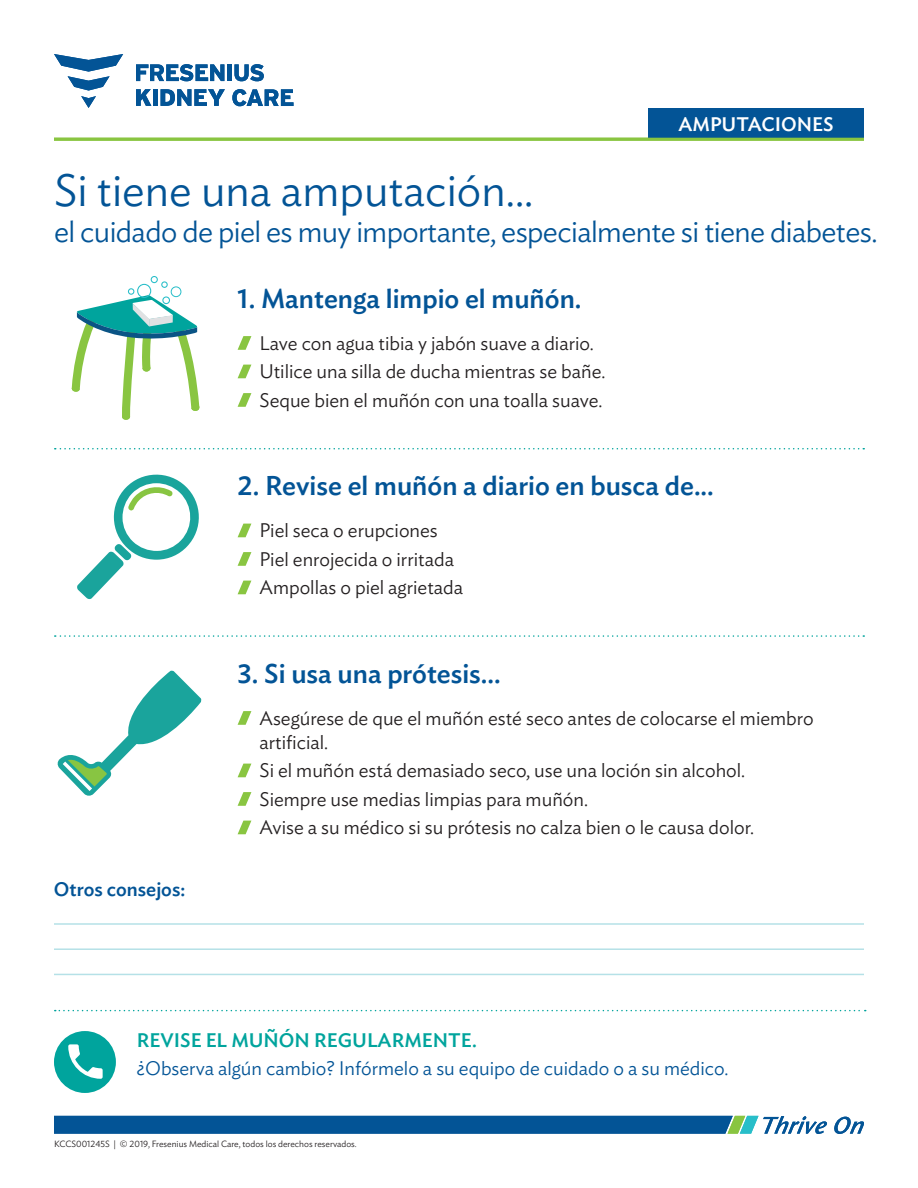
<style>
.page{position:relative;width:918px;height:1188px;background:#fff}
.page>*{position:absolute;margin:0;border:0;box-sizing:border-box;transform-origin:0 0}
.t1{font:300 45px "Ideal Sans";color:#035496}
.t2{font:300 30px "Ideal Sans";letter-spacing:-.02em;color:#035496}
.t3{font:500 27px "Ideal Sans";color:#035496}
.t4{font:300 19.5px/28.5px "Ideal Sans";color:#231f20}
.t5{font:300 19.5px "Ideal Sans";color:#035496}
.t6{font:500 19.5px "Ideal Sans";color:#00a49d}
.t7{font:500 19.5px "Ideal Sans";color:#fff}
.t8{font:500 19.5px "Ideal Sans";color:#035496}
.t9{font:300 9px "Ideal Sans";color:#231f20}
</style>
<div class="page">
<svg style="left:58px;top:671px;width:143px;height:125px"></svg>
<div style="left:137px;top:284px;width:14px;height:14px;border:1px solid #28bec9;border-radius:50%"></div>
<div style="left:171px;top:286px;width:10px;height:11px;border:1px solid #28bec9;border-radius:50%"></div>
<div style="left:161px;top:281px;width:7px;height:7px;border:1px solid #28bec9;border-radius:50%"></div>
<div style="left:128px;top:288px;width:6px;height:7px;border:1px solid #28bec9;border-radius:50%"></div>
<svg style="left:72px;top:295px;width:128px;height:125px"></svg>
<div style="left:162px;top:296px;width:8px;height:8px;border:1px solid #28bec9;border-radius:50%"></div>
<div style="left:151px;top:276px;width:7px;height:7px;border:1px solid #28bec9;border-radius:50%"></div>
<svg style="left:77px;top:475px;width:122px;height:124px"></svg>
<div style="left:648px;top:108px;width:216px;height:30px;background:#035496"></div>
<hr style="left:54px;top:138px;width:810px;height:3px;background:#89c541">
<svg style="left:54px;top:54px;width:69px;height:54px"></svg>
<svg style="left:136px;top:64px;width:88px;height:17px"></svg>
<div style="left:227px;top:64px;width:5px;height:17px;background:#035496"></div>
<svg style="left:234px;top:64px;width:30px;height:17px"></svg>
<svg style="left:232px;top:89px;width:62px;height:17px"></svg>
<svg style="left:136px;top:89px;width:15px;height:17px"></svg>
<hr style="left:153px;top:89px;width:4px;height:17px;background:#035496">
<svg style="left:161px;top:89px;width:64px;height:17px"></svg>
<svg style="left:834px;top:1117px;width:30px;height:17px"></svg>
<svg style="left:54px;top:1116px;width:773px;height:18px;background:#17639d"></svg>
<div style="left:54px;top:1031px;width:62px;height:62px;background:#00a49d;border-radius:50%"></div>
<svg style="left:68px;top:1044px;width:35px;height:35px"></svg>
<svg style="left:55px;top:1010px;width:811px;height:1px"></svg>
<svg style="left:238px;top:336px;width:13px;height:14px"></svg>
<svg style="left:238px;top:365px;width:13px;height:13px"></svg>
<svg style="left:238px;top:393px;width:13px;height:14px"></svg>
<svg style="left:238px;top:524px;width:13px;height:13px"></svg>
<svg style="left:238px;top:552px;width:13px;height:14px"></svg>
<svg style="left:238px;top:581px;width:13px;height:13px"></svg>
<svg style="left:238px;top:711px;width:13px;height:14px"></svg>
<svg style="left:238px;top:764px;width:13px;height:13px"></svg>
<svg style="left:238px;top:792px;width:13px;height:14px"></svg>
<svg style="left:238px;top:821px;width:13px;height:13px"></svg>
<hr style="left:54px;top:923px;width:810px;height:2px;background:#b5e1e7">
<hr style="left:54px;top:948px;width:810px;height:2px;background:#b5e1e7">
<hr style="left:54px;top:974px;width:810px;height:1px;background:#b5e1e7">
<svg style="left:55px;top:448px;width:809px;height:1px"></svg>
<svg style="left:55px;top:635px;width:809px;height:2px"></svg>
<p class="t7" style="left:678px;top:109px;width:157px">AMPUTACIONES</p>
<p class="t7" style="left:682px;top:109px;width:150px">EYEBROW TEXT</p>
<h1 class="t1" style="left:54px;top:156px;width:481px">Si tiene una amputación...</h1>
<h2 class="t2" style="left:54px;top:209px;width:825px">el cuidado de piel es muy importante, especialmente si tiene diabetes.</h2>
<h3 class="t3" style="left:238px;top:278px;width:345px">1. Mantenga limpio el muñón.</h3>
<p class="t4" style="left:260px;top:327px;width:347px">Lave con agua tibia y jabón suave a diario.<br>Utilice una silla de ducha mientras se bañe.<br>Seque bien el muñón con una toalla suave.</p>
<h3 class="t3" style="left:238px;top:465px;width:478px">2. Revise el muñón a diario en busca de...</h3>
<p class="t4" style="left:260px;top:515px;width:205px">Piel seca o erupciones<br>Piel enrojecida o irritada<br>Ampollas o piel agrietada</p>
<p class="t8" style="left:54px;top:874px;width:133px">Otros consejos:</p>
<h3 class="t3" style="left:238px;top:653px;width:265px">3. Si usa una prótesis...</h3>
<p class="t4" style="left:260px;top:704px;width:556px;line-height:24px">Asegúrese de que el muñón esté seco antes de colocarse el miembro artificial.</p>
<p class="t4" style="left:260px;top:755px;width:496px">Si el muñón está demasiado seco, use una loción sin alcohol.<br>Siempre use medias limpias para muñón.<br>Avise a su médico si su prótesis no calza bien o le causa dolor.</p>
<p class="t6" style="left:137px;top:1025px;width:342px">REVISE EL MUÑÓN REGULARMENTE.</p>
<p class="t5" style="left:137px;top:1053px;width:593px">¿Observa algún cambio? Infórmelo a su equipo de cuidado o a su médico.</p>
<p class="t9" style="left:54px;top:1137px;width:304px">KCCS001245S | © 2019, Fresenius Medical Care, todos los derechos reservados.</p>
</div>
